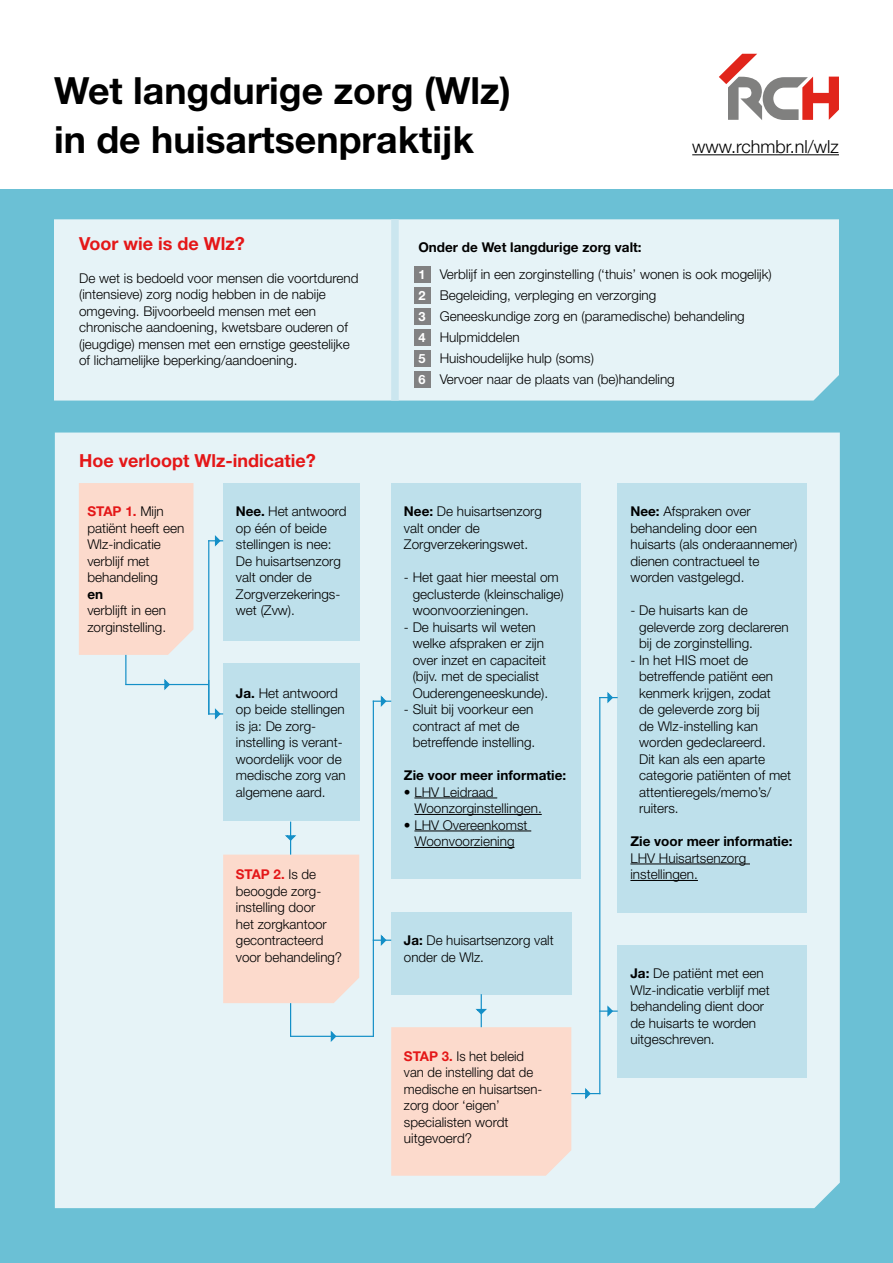
<style>
.page{position:relative;width:893px;height:1263px;background:#fff}
.page>*{position:absolute;margin:0;border:0;box-sizing:border-box;transform-origin:0 0}
.t1{font:700 37.5px/49.5px "Helvetica Neue LT";color:#000}
.t2{font:700 18px "Helvetica Neue LT";color:#e41718}
.t3{font:300 18px "Helvetica Neue LT";color:#000}
.t4{font:300 13.5px/16.5px "Helvetica Neue LT";color:#000}
.t5{font:700 13.5px "Helvetica Neue LT";color:#000}
.s1{font-weight:700}
.s2{font-weight:700;font-size:12.75px;color:#fff}
.s3{font-weight:700;color:#e41718}
</style>
<div class="page">
<svg style="left:719px;top:54px;width:120px;height:66px"></svg>
<div style="left:0;top:189px;width:893px;height:1074px;background:#6bc0d5"></div>
<div style="left:55px;top:432px;width:785px;height:776px;background:#e6f3f7"></div>
<div style="left:54px;top:219px;width:785px;height:182px;background:#e6f3f7"></div>
<hr style="left:692px;top:154px;width:147px;height:1px;background:#000">
<div style="left:391px;top:219px;width:8px;height:182px;background:#cbe6ef"></div>
<div style="left:79px;top:483px;width:114px;height:172px;background:#fcdacc"></div>
<div style="left:223px;top:483px;width:136px;height:158px;background:#bee0eb"></div>
<div style="left:391px;top:483px;width:189px;height:395px;background:#bee0eb"></div>
<hr style="left:414px;top:798px;width:83px;height:1px;background:#000">
<hr style="left:414px;top:814px;width:128px;height:1px;background:#000">
<hr style="left:414px;top:831px;width:117px;height:1px;background:#000">
<hr style="left:414px;top:847px;width:100px;height:1px;background:#000">
<div style="left:618px;top:483px;width:189px;height:429px;background:#bee0eb"></div>
<hr style="left:630px;top:864px;width:120px;height:1px;background:#000">
<hr style="left:630px;top:880px;width:68px;height:1px;background:#000">
<div style="left:618px;top:945px;width:189px;height:132px;background:#bee0eb"></div>
<div style="left:223px;top:855px;width:136px;height:148px;background:#fcdacc"></div>
<div style="left:223px;top:663px;width:136px;height:158px;background:#bee0eb"></div>
<hr style="left:208px;top:540px;width:1px;height:174px;background:#148fc7">
<hr style="left:290px;top:822px;width:1px;height:33px;background:#148fc7">
<hr style="left:290px;top:1003px;width:1px;height:33px;background:#148fc7">
<hr style="left:125px;top:684px;width:84px;height:1px;background:#148fc7">
<hr style="left:125px;top:655px;width:1px;height:30px;background:#148fc7">
<hr style="left:373px;top:701px;width:1px;height:336px;background:#148fc7">
<hr style="left:599px;top:697px;width:1px;height:397px;background:#148fc7">
<hr style="left:290px;top:1036px;width:84px;height:1px;background:#148fc7">
<svg style="left:163px;top:678px;width:8px;height:14px"></svg>
<svg style="left:208px;top:535px;width:15px;height:13px"></svg>
<svg style="left:208px;top:708px;width:15px;height:13px"></svg>
<svg style="left:373px;top:695px;width:18px;height:14px"></svg>
<svg style="left:329px;top:1030px;width:9px;height:14px"></svg>
<svg style="left:599px;top:691px;width:19px;height:14px"></svg>
<svg style="left:599px;top:1005px;width:19px;height:14px"></svg>
<div style="left:391px;top:912px;width:180px;height:82px;background:#bee0eb"></div>
<hr style="left:481px;top:994px;width:1px;height:33px;background:#148fc7">
<svg style="left:374px;top:934px;width:17px;height:14px"></svg>
<svg style="left:391px;top:1027px;width:209px;height:149px;background:#f7ddd2"></svg>
<svg style="left:474px;top:1007px;width:13px;height:9px"></svg>
<svg style="left:283px;top:834px;width:14px;height:8px"></svg>
<div style="left:414px;top:266px;width:16px;height:17px;background:#818182"></div>
<div style="left:414px;top:287px;width:16px;height:17px;background:#818182"></div>
<div style="left:414px;top:308px;width:16px;height:17px;background:#818182"></div>
<div style="left:414px;top:329px;width:16px;height:17px;background:#818182"></div>
<div style="left:414px;top:350px;width:16px;height:17px;background:#818182"></div>
<div style="left:414px;top:371px;width:16px;height:17px;background:#818182"></div>
<h1 class="t1" style="left:54px;top:65px;width:458px">Wet langdurige zorg (Wlz) in de huisartsenpraktijk</h1>
<h2 class="t3" style="left:692px;top:136px;width:148px">www.rchmbr.nl/wlz</h2>
<h2 class="t2" style="left:79px;top:232px;width:167px">Voor wie is de Wlz?</h2>
<p class="t4" style="left:79px;top:269px;width:281px">De wet is bedoeld voor mensen die voortdurend (intensieve) zorg nodig hebben in de nabije omgeving. Bijvoorbeeld mensen met een chronische aandoening, kwetsbare ouderen of (jeugdige) mensen met een ernstige geestelijke of lichamelijke beperking/aandoening.</p>
<h2 class="t2" style="left:79px;top:449px;width:238px">Hoe verloopt Wlz-indicatie?</h2>
<p class="t4" style="left:418px;top:233px;width:355px;line-height:27px"><span class="s1">Onder de Wet langdurige zorg valt:<br></span><span class="s2">1</span> Verblijf in een zorginstelling (‘thuis’ wonen is ook mogelijk)</p>
<p class="t4" style="left:418px;top:284px;width:328px;line-height:21px"><span class="s2">2</span> Begeleiding, verpleging en verzorging<br><span class="s2">3</span> Geneeskundige zorg en (paramedische) behandeling <span class="s2">4</span> Hulpmiddelen<br><span class="s2">5</span> Huishoudelijke hulp (soms)<br><span class="s2">6</span> Vervoer naar de plaats van (be)handeling</p>
<p class="t4" style="left:87px;top:503px;width:99px"><span class="s3">STAP 1.</span> Mijn patiënt heeft een<br>Wlz-indicatie verblijf met behandeling</p>
<p class="t5" style="left:87px;top:585px;width:17px">en</p>
<p class="t4" style="left:87px;top:602px;width:80px">verblijft in een zorginstelling.</p>
<p class="t4" style="left:236px;top:503px;width:112px"><span class="s1">Nee.</span> Het antwoord op één of beide stellingen is nee:<br>De huisartsenzorg valt onder de<br>Zorgverzekerings&shy;wet (Zvw).</p>
<p class="t4" style="left:404px;top:503px;width:140px"><span class="s1">Nee:</span> De huisartsenzorg valt onder de<br>Zorgverzekeringswet.</p>
<p class="t4" style="left:413px;top:569px;width:153px;text-indent:-9px">- Het gaat hier meestal om geclusterde (kleinschalige) woonvoorzieningen.</p>
<p class="t4" style="left:413px;top:618px;width:137px;text-indent:-9px">- De huisarts wil weten welke afspraken er zijn over inzet en capaciteit (bijv. met de specialist<br>Ouderengeneeskunde).</p>
<p class="t4" style="left:413px;top:701px;width:124px;text-indent:-9px">- Sluit bij voorkeur een contract af met de betreffende instelling.</p>
<p class="t5" style="left:404px;top:767px;width:164px">Zie voor meer informatie:</p>
<p class="t4" style="left:414px;top:783px;width:129px;text-indent:-11px">• LHV Leidraad<br>Woonzorginstellingen.</p>
<p class="t4" style="left:404px;top:816px;width:125px;text-align:center">• LHV Overeenkomst<br>Woonvoorziening</p>
<p class="t4" style="left:236px;top:684px;width:111px"><span class="s1">Ja.</span> Het antwoord op beide stellingen is ja: De zorg&shy;instelling is verant&shy;woordelijk voor de medische zorg van algemene aard.</p>
<p class="t4" style="left:236px;top:866px;width:108px"><span class="s3">STAP 2.</span> Is de beoogde zorg&shy;instelling door<br>het zorgkantoor gecontracteerd voor behandeling?</p>
<p class="t4" style="left:404px;top:932px;width:151px"><span class="s1">Ja:</span> De huisartsenzorg valt onder de Wlz.</p>
<p class="t4" style="left:404px;top:1047px;width:140px"><span class="s3">STAP 3.</span> Is het beleid van de instelling dat de medische en huisartsen&shy;zorg door ‘eigen’ specialisten wordt uitgevoerd?</p>
<p class="t4" style="left:630px;top:503px;width:169px"><span class="s1">Nee:</span> Afspraken over behandeling door een huisarts (als onderaannemer) dienen contractueel te worden vastgelegd.</p>
<p class="t4" style="left:639px;top:602px;width:151px;text-indent:-9px">- De huisarts kan de geleverde zorg declareren bij de zorginstelling.</p>
<p class="t4" style="left:639px;top:651px;width:154px;text-indent:-9px">- In het HIS moet de betreffende patiënt een kenmerk krijgen, zodat<br>de geleverde zorg bij<br>de Wlz-instelling kan worden gedeclareerd.<br>Dit kan als een aparte categorie patiënten of met attentieregels/memo’s/ ruiters.</p>
<p class="t5" style="left:630px;top:833px;width:164px">Zie voor meer informatie:</p>
<p class="t4" style="left:630px;top:849px;width:117px">LHV Huisartsenzorg instellingen.</p>
<p class="t4" style="left:630px;top:965px;width:141px"><span class="s1">Ja:</span> De patiënt met een<br>Wlz-indicatie verblijf met behandeling dient door de huisarts te worden uitgeschreven.</p>
</div>
